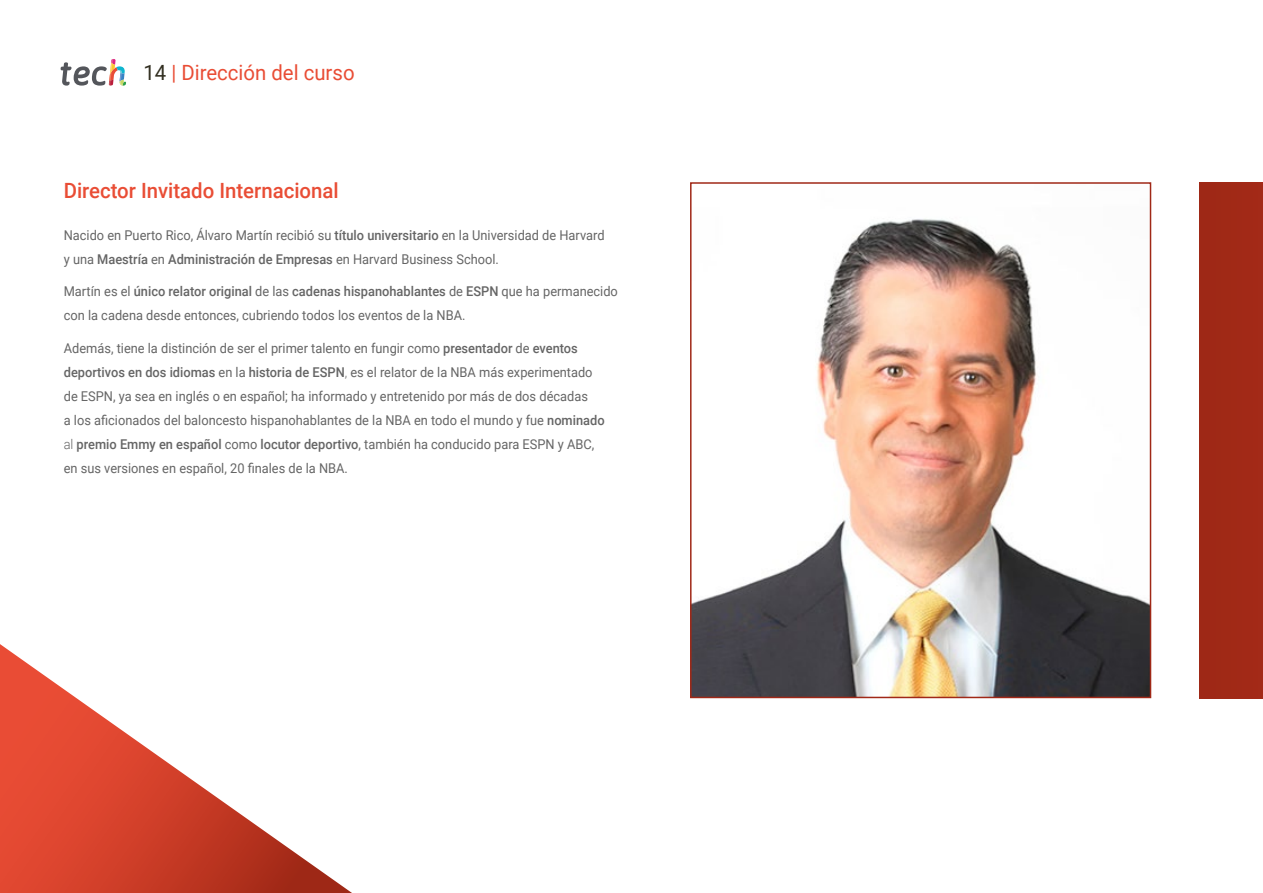
<style>
.page{position:relative;width:1263px;height:893px;background:#fff}
.page>*{position:absolute;margin:0;border:0;box-sizing:border-box;transform-origin:0 0}
.t1{font:500 21px "Roboto";color:#e94d35}
.t2{font:21px "Roboto";color:#e94d35}
.t3{font:13.5px/24px "Roboto";color:#656565;scale:.95 1}
.s1{color:#312e20}
.s2{font-weight:500}
.s3{font-weight:300}
</style>
<div class="page">
<svg style="left:61px;top:59px;width:65px;height:27px"></svg>
<svg style="left:0;top:644px;width:352px;height:249px"></svg>
<img style="left:693px;top:219px;width:455px;height:476px">
<div style="left:690px;top:182px;width:461px;height:516px;border:2px solid #a02817"></div>
<div style="left:1199px;top:182px;width:64px;height:516px;background:#a02916"></div>
<h1 class="t2" style="left:144px;top:57px;width:213px"><span class="s1">14</span> | Dirección del curso</h1>
<h1 class="t1" style="left:64px;top:176px;width:276px">Director Invitado Internacional</h1>
<p class="t3" style="left:64px;top:222px;width:571px">Nacido en Puerto Rico, Álvaro Martín recibió su <span class="s2">título universitario</span> en la Universidad de Harvard y una <span class="s2">Maestría</span> en <span class="s2">Administración de Empresas</span> en Harvard Business School.</p>
<p class="t3" style="left:64px;top:279px;width:585px">Martín es el <span class="s2">único relator original</span> de las <span class="s2">cadenas hispanohablantes</span> de <span class="s2">ESPN</span> que ha permanecido con la cadena desde entonces, cubriendo todos los eventos de la NBA.</p>
<p class="t3" style="left:64px;top:335px;width:571px">Además, tiene la distinción de ser el primer talento en fungir como <span class="s2">presentador</span> de <span class="s2">eventos deportivos en dos idiomas</span> en la <span class="s2">historia de ESPN</span><span class="s3">,</span> es el relator de la NBA más experimentado de ESPN, ya sea en inglés o en español; ha informado y entretenido por más de dos décadas<br>a los aficionados del baloncesto hispanohablantes de la NBA en todo el mundo y fue <span class="s2">nominado </span><span class="s3">al</span> <span class="s2">premio Emmy en español</span> como <span class="s2">locutor deportivo</span>, también ha conducido para ESPN y ABC, en sus versiones en español, 20 finales de la NBA.</p>
</div>
